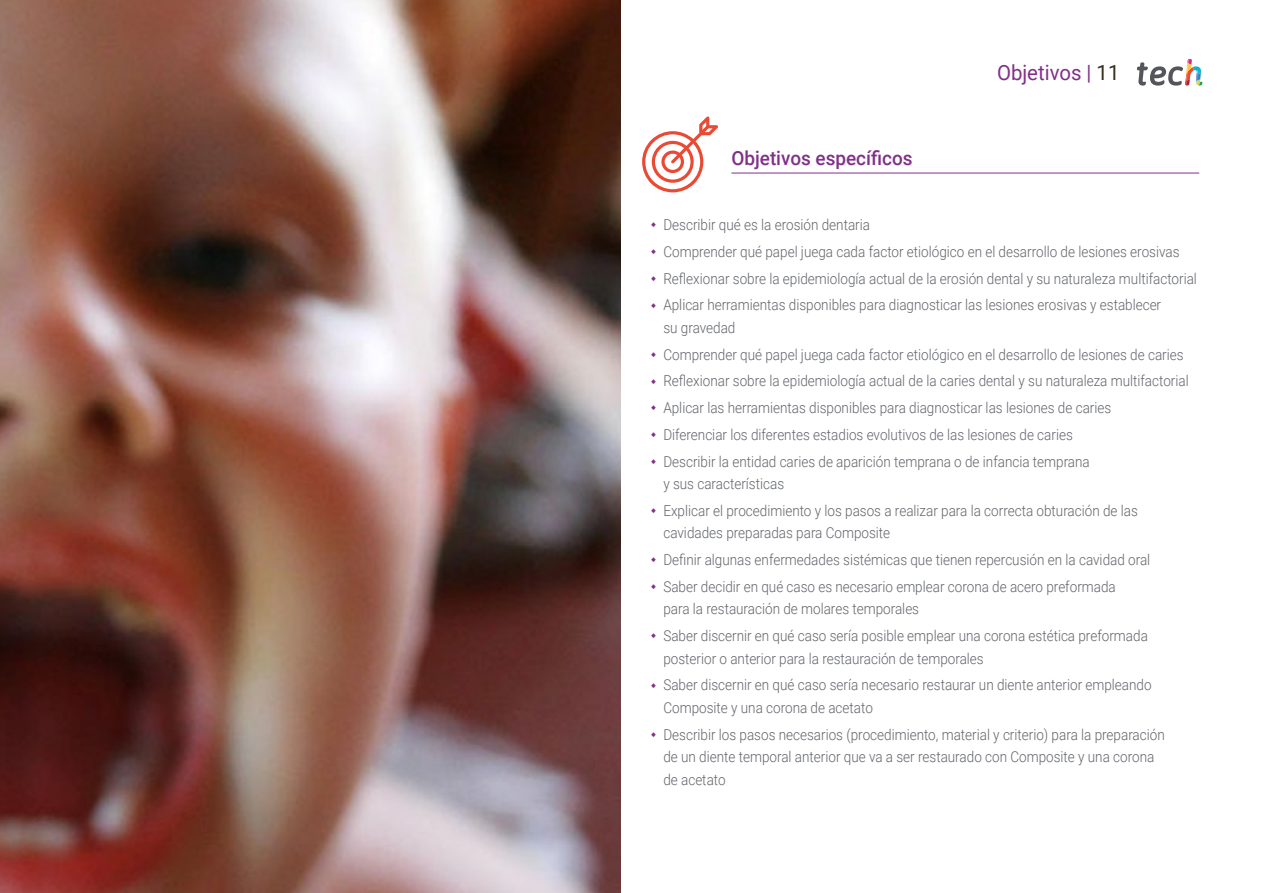
<style>
.page{position:relative;width:1263px;height:893px;background:#fff}
.page>*{position:absolute;margin:0;border:0;box-sizing:border-box;transform-origin:0 0}
.t1{font:21px "Roboto";color:#813089}
.t2{font:500 19.5px "Roboto";color:#813089}
.t3{font:300 15px/26.7px "Roboto";color:#61646a;scale:.9 1}
.s1{color:#312e20}
</style>
<div class="page">
<hr style="left:731px;top:173px;width:468px;height:1px;background:#813089">
<svg style="left:642px;top:116px;width:76px;height:76px"></svg>
<img style="left:0;top:0;width:621px;height:893px">
<svg style="left:1137px;top:59px;width:65px;height:27px"></svg>
<h2 class="t2" style="left:731px;top:144px;width:183px">Objetivos específicos</h2>
<h1 class="t1" style="left:997px;top:57px;width:124px">Objetivos | <span class="s1">11</span></h1>
<p class="t3" style="left:663px;top:211px;width:594px">Describir qué es la erosión dentaria<br>Comprender qué papel juega cada factor etiológico en el desarrollo de lesiones erosivas Reflexionar sobre la epidemiología actual de la erosión dental y su naturaleza multifactorial Aplicar herramientas disponibles para diagnosticar las lesiones erosivas y establecer</p>
<p class="t3" style="left:663px;top:314px;width:585px">su gravedad<br>Comprender qué papel juega cada factor etiológico en el desarrollo de lesiones de caries Reflexionar sobre la epidemiología actual de la caries dental y su naturaleza multifactorial Aplicar las herramientas disponibles para diagnosticar las lesiones de caries<br>Diferenciar los diferentes estadios evolutivos de las lesiones de caries<br>Describir la entidad caries de aparición temprana o de infancia temprana</p>
<p class="t3" style="left:663px;top:470px;width:529px">y sus características<br>Explicar el procedimiento y los pasos a realizar para la correcta obturación de las</p>
<p class="t3" style="left:663px;top:519px;width:542px">cavidades preparadas para Composite<br>Definir algunas enfermedades sistémicas que tienen repercusión en la cavidad oral<br>Saber decidir en qué caso es necesario emplear corona de acero preformada</p>
<p class="t3" style="left:663px;top:595px;width:540px">para la restauración de molares temporales<br>Saber discernir en qué caso sería posible emplear una corona estética preformada</p>
<p class="t3" style="left:663px;top:644px;width:544px">posterior o anterior para la restauración de temporales<br>Saber discernir en qué caso sería necesario restaurar un diente anterior empleando</p>
<p class="t3" style="left:663px;top:694px;width:559px">Composite y una corona de acetato<br>Describir los pasos necesarios (procedimiento, material y criterio) para la preparación</p>
<p class="t3" style="left:663px;top:745px;width:547px;line-height:22.5px">de un diente temporal anterior que va a ser restaurado con Composite y una corona de acetato</p>
</div>
